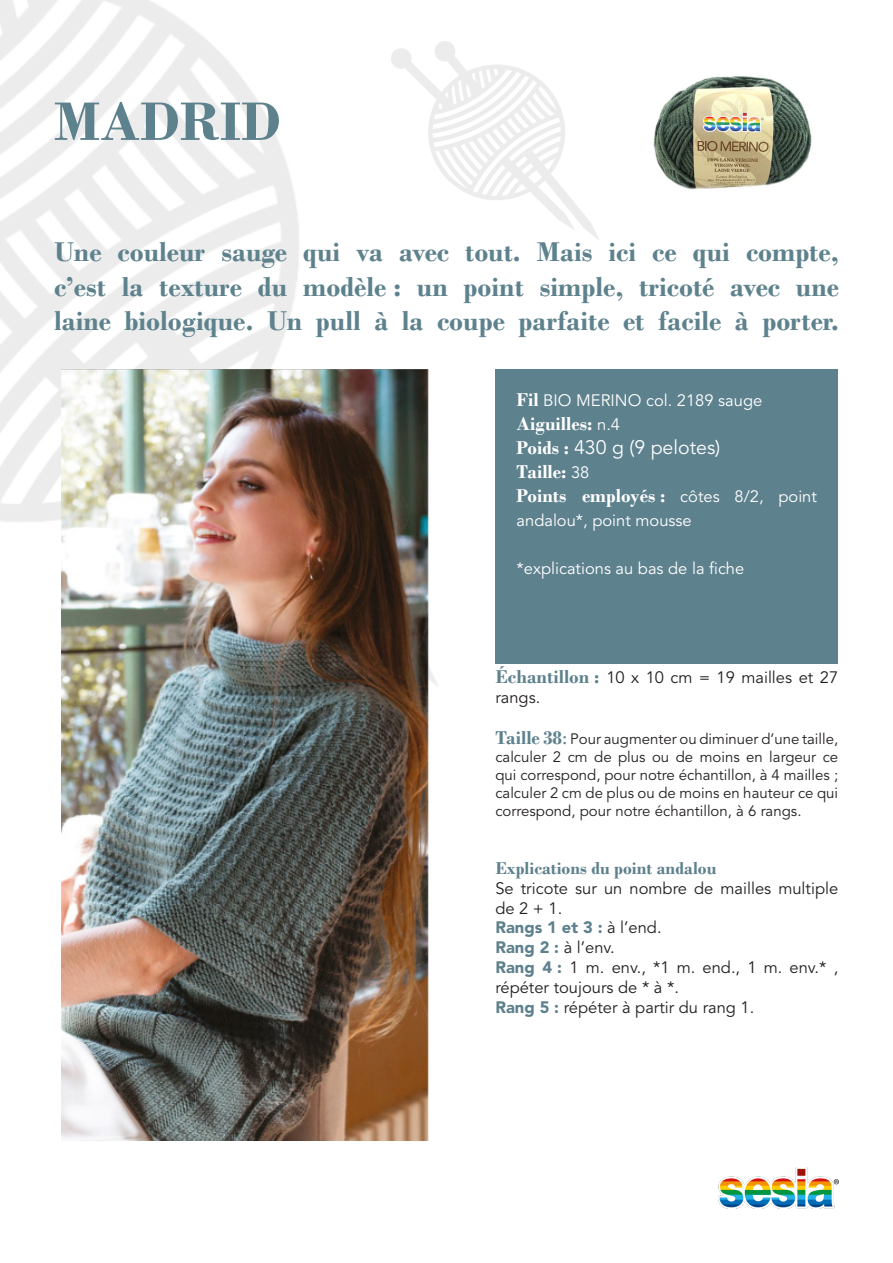
<style>
.page{position:relative;width:893px;height:1263px;background:#fff}
.page>*{position:absolute;margin:0;border:0;box-sizing:border-box;transform-origin:0 0}
.t1{font:700 57px "Bodoni";color:#5e828d}
.t2{font:700 28.5px/34.5px "Bodoni";color:#5e828d;text-align:justify}
.t3{font:700 19.5px "Bodoni";color:#fff}
.t4{font:19.5px "Avenir LT Std";color:#fff}
.t5{font:700 18px "Bodoni";color:#5e818d}
.t6{font:16.5px/19.8px "Avenir LT Std";color:#231f20}
.t7{font:16.5px "Avenir LT Std";color:#fff}
.t8{font:900 16.5px "Avenir LT Std";color:#5e818d}
.t9{font:15px/18px "Avenir LT Std";color:#231f20;text-align:justify}
.s1{font-family:"Bodoni";font-weight:700;font-size:19.5px}
.s2{font-family:"Avenir LT Std";font-weight:400;font-size:16.5px}
.s3{font-family:"Bodoni";font-weight:700}
.s4{font-family:"Bodoni";font-weight:700;font-size:19.5px;color:#5e828d}
.s5{font-family:"Bodoni";font-size:19.5px;color:#5e828d}
.s6{font-weight:400;color:#231f20}
.s7{font-weight:900;color:#5e818d}
</style>
<div class="page">
<img style="left:653px;top:76px;width:159px;height:114px">
<img style="left:0;top:0;width:446px;height:695px">
<img style="left:62px;top:369px;width:366px;height:771px">
<div style="left:495px;top:369px;width:343px;height:294px;background:#5e818e"></div>
<img style="left:719px;top:1167px;width:119px;height:42px">
<p class="t1" style="left:54px;top:88px;width:228px">MADRID</p>
<p class="t2" style="left:54px;top:235px;width:786px">Une couleur sauge qui va avec tout. Mais ici ce qui compte, c’est la texture du modèle : un point simple, tricoté avec une laine biologique. Un pull à la coupe parfaite et facile à porter.</p>
<p class="t7" style="left:517px;top:391px;width:247px"><span class="s1">Fil</span> BIO MERINO col. 2189 sauge</p>
<p class="t3" style="left:517px;top:412px;width:105px">Aiguilles: <span class="s2">n.4</span></p>
<p class="t4" style="left:517px;top:436px;width:205px"><span class="s3">Poids :</span> 430 g (9 pelotes)</p>
<p class="t3" style="left:517px;top:460px;width:74px">Taille: <span class="s2">38</span></p>
<p class="t3" style="left:517px;top:484px;width:302px">Points employés : <span class="s2">côtes 8/2, point</span></p>
<p class="t7" style="left:517px;top:511px;width:177px">andalou*, point mousse</p>
<p class="t7" style="left:517px;top:559px;width:229px">*explications au bas de la fiche</p>
<p class="t6" style="left:495px;top:668px;width:344px"><span class="s4">Échantillon :</span> 10 x 10 cm = 19 mailles et 27 rangs.</p>
<p class="t9" style="left:495px;top:730px;width:344px"><span class="s4">Taille 38</span><span class="s5">:</span> Pour augmenter ou diminuer d’une taille, calculer 2 cm de plus ou de moins en largeur ce qui correspond, pour notre échantillon, à 4 mailles ; calculer 2 cm de plus ou de moins en hauteur ce qui correspond, pour notre échantillon, à 6 rangs.</p>
<p class="t5" style="left:495px;top:857px;width:223px">Explications du point andalou</p>
<p class="t6" style="left:495px;top:878px;width:344px">Se tricote sur un nombre de mailles multiple de 2 + 1.</p>
<p class="t8" style="left:495px;top:917px;width:168px">Rangs 1 et 3 : <span class="s6">à l’end.</span></p>
<p class="t6" style="left:495px;top:938px;width:121px"><span class="s7">Rang 2 :</span> à l’env.</p>
<p class="t6" style="left:495px;top:958px;width:344px"><span class="s7">Rang 4 :</span> 1 m. env., *1 m. end., 1 m. env.* , répéter toujours de * à *.</p>
<p class="t6" style="left:495px;top:997px;width:261px"><span class="s7">Rang 5 :</span> répéter à partir du rang 1.</p>
</div>
